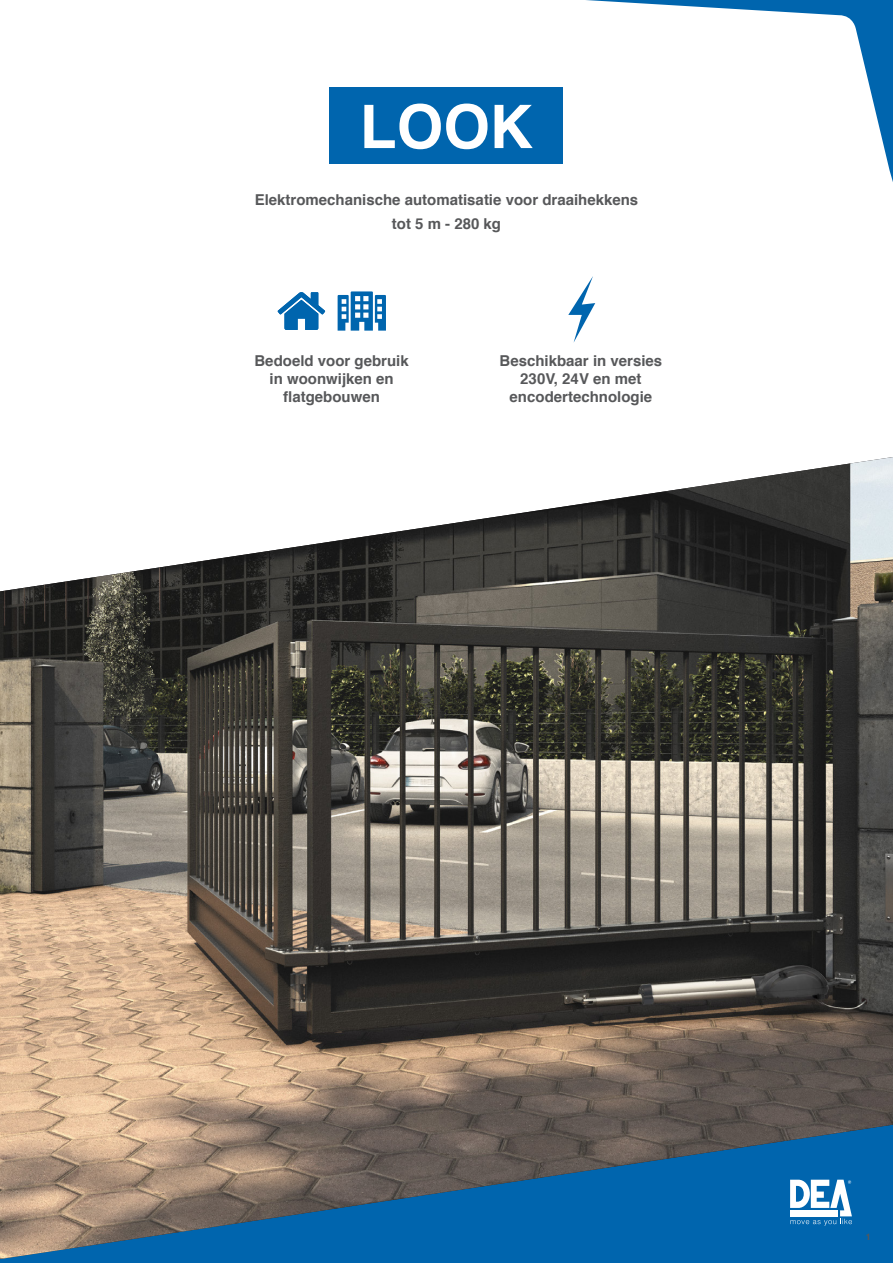
<style>
.page{position:relative;width:893px;height:1263px;background:#fff}
.page>*{position:absolute;margin:0;border:0;box-sizing:border-box;transform-origin:0 0}
.t1{font:700 60px "Helvetica";color:#fff}
.SOTTOTITOLI{font:700 15px/18px "Helvetica";color:#57585a;text-align:center}
.t2{font:700 9px "Helvetica";color:#57585a}
</style>
<div class="page">
<div style="left:0;top:1084px;width:893px;height:179px;background:#0065ae"></div>
<svg style="left:586px;top:0;width:307px;height:182px"></svg>
<img style="left:0;top:457px;width:893px;height:802px">
<svg style="left:568px;top:276px;width:27px;height:67px"></svg>
<svg style="left:278px;top:292px;width:47px;height:38px"></svg>
<svg style="left:338px;top:291px;width:48px;height:40px"></svg>
<div style="left:329px;top:87px;width:234px;height:77px;background:#0065ae"></div>
<svg style="left:790px;top:1180px;width:62px;height:45px"></svg>
<p class="t1" style="left:360px;top:78px;width:175px">LOOK</p>
<p class="SOTTOTITOLI" style="left:255px;top:191px;width:385px">Elektromechanische automatisatie voor draaihekkens</p>
<p class="SOTTOTITOLI" style="left:392px;top:215px;width:111px">tot 5 m - 280 kg</p>
<p class="SOTTOTITOLI" style="left:254px;top:352px;width:156px">Bedoeld voor gebruik in woonwijken en flatgebouwen</p>
<p class="SOTTOTITOLI" style="left:500px;top:352px;width:164px">Beschikbaar in versies<br>230V, 24V en met encodertechnologie</p>
<p class="t2" style="left:866px;top:1230px;width:7px">1</p>
</div>
